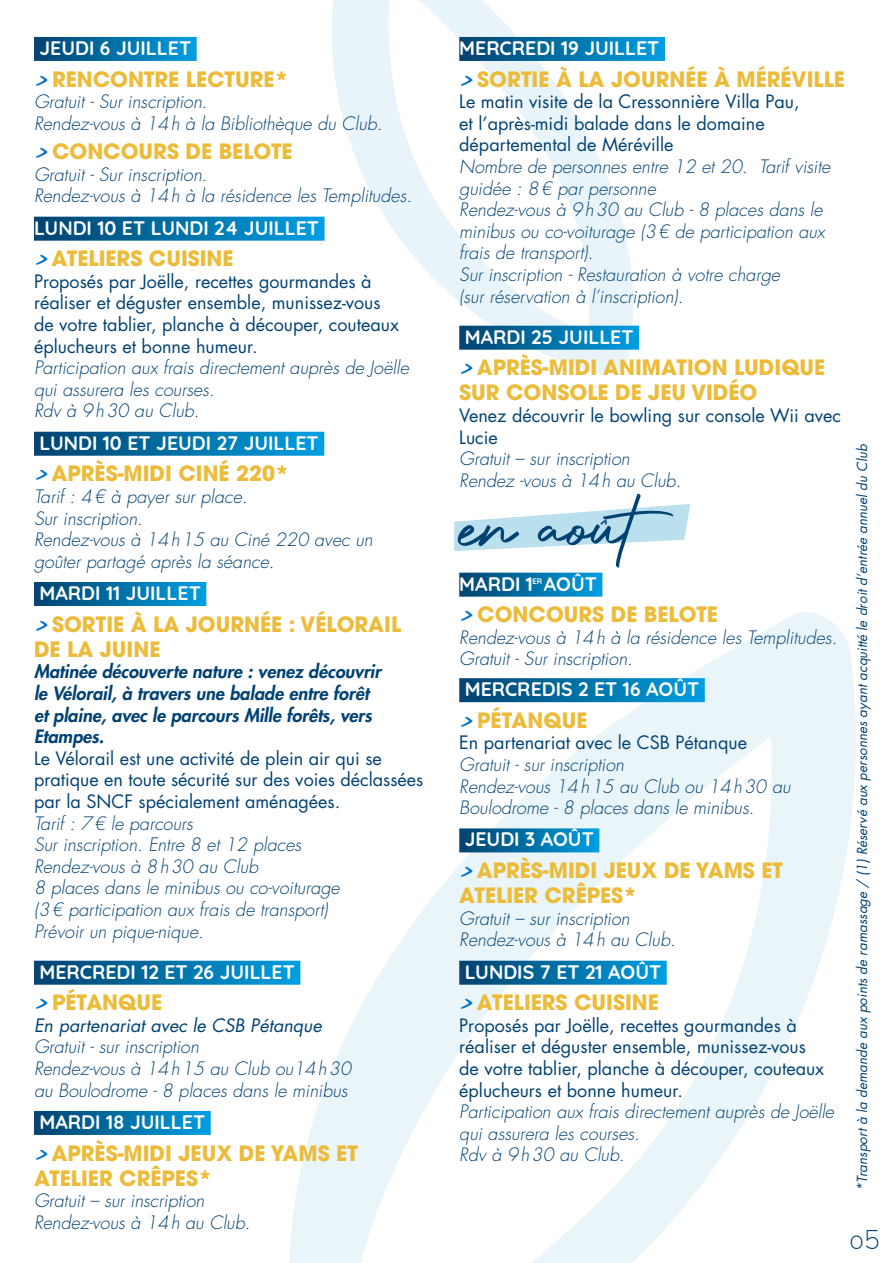
<style>
.page{position:relative;width:893px;height:1263px;background:#fff}
.page>*{position:absolute;margin:0;border:0;box-sizing:border-box;transform-origin:0 0}
.t1{font:93px "Authentic Signature";color:#024273}
.t2{font:200 27px "Nunito";color:#024273}
.t3{font:700 21px/25.2px "Avant Garde LT";color:#ecbb3a}
.t4{font:700 19.5px "Quicksand";color:#fff}
.t5{font:italic 300 18px/21.6px "Futura Std";color:#024273}
.t6{font:18px/21.6px "Futura Std";color:#024273}
.t7{font:italic 800 18px/21.6px "Futura Std";color:#024273}
.t8{font:italic 18px "Futura Std";color:#024273}
.t9{font:italic 13.5px "Futura Std";color:#024273}
.t10{font:700 7.95px "Quicksand";color:#fff}
.s1{font-family:"Filmotype La Salle";font-weight:400;font-size:18px;color:#0071ce}
</style>
<div class="page">
<svg style="left:318px;top:0;width:322px;height:374px"></svg>
<svg style="left:267px;top:612px;width:589px;height:651px"></svg>
<div style="left:34px;top:37px;width:163px;height:24px;background:linear-gradient(to right,#01426e,#009fe0)"></div>
<div style="left:34px;top:217px;width:291px;height:24px;background:linear-gradient(to right,#01426e,#009fe1)"></div>
<div style="left:34px;top:432px;width:290px;height:24px;background:linear-gradient(to right,#01436e,#009ee0)"></div>
<div style="left:34px;top:582px;width:172px;height:24px;background:linear-gradient(to right,#01426e,#009edf)"></div>
<div style="left:34px;top:961px;width:266px;height:24px;background:linear-gradient(to right,#01426e,#009ee0)"></div>
<div style="left:34px;top:1111px;width:177px;height:24px;background:linear-gradient(to right,#01426e,#009fe0)"></div>
<div style="left:459px;top:37px;width:206px;height:24px;background:linear-gradient(to right,#01426e,#009ee0)"></div>
<div style="left:459px;top:326px;width:180px;height:24px;background:linear-gradient(to right,#01426e,#009edf)"></div>
<div style="left:459px;top:573px;width:143px;height:24px;background:linear-gradient(to right,#01426e,#009ee0)"></div>
<div style="left:459px;top:678px;width:246px;height:24px;background:linear-gradient(to right,#01426e,#009ee0)"></div>
<div style="left:459px;top:828px;width:140px;height:24px;background:linear-gradient(to right,#01426e,#009edf)"></div>
<div style="left:459px;top:961px;width:208px;height:24px;background:linear-gradient(to right,#01426e,#009fe0)"></div>
<svg style="left:454px;top:504px;width:236px;height:47px"></svg>
<p class="t4" style="left:39px;top:32px;width:153px">JEUDI 6 JUILLET</p>
<p class="t3" style="left:34px;top:66px;width:256px"><span class="s1">&gt;</span> RENCONTRE LECTURE*</p>
<p class="t5" style="left:34px;top:91px;width:350px">Gratuit - Sur inscription.<br>Rendez-vous à 14h à la Bibliothèque du Club.</p>
<p class="t3" style="left:34px;top:139px;width:260px"><span class="s1">&gt;</span> CONCOURS DE BELOTE</p>
<p class="t5" style="left:34px;top:164px;width:380px">Gratuit - Sur inscription.<br>Rendez-vous à 14h à la résidence les Templitudes.</p>
<p class="t4" style="left:34px;top:212px;width:287px">LUNDI 10 ET LUNDI 24 JUILLET</p>
<p class="t3" style="left:34px;top:246px;width:201px"><span class="s1">&gt;</span> ATELIERS CUISINE</p>
<p class="t6" style="left:34px;top:271px;width:367px">Proposés par Joëlle, recettes gourmandes à réaliser et déguster ensemble, munissez-vous de votre tablier, planche à découper, couteaux éplucheurs et bonne humeur.</p>
<p class="t5" style="left:34px;top:357px;width:376px">Participation aux frais directement auprès de Joëlle qui assurera les courses.<br>Rdv à 9h30 au Club.</p>
<p class="t4" style="left:39px;top:427px;width:281px">LUNDI 10 ET JEUDI 27 JUILLET</p>
<p class="t3" style="left:34px;top:461px;width:257px"><span class="s1">&gt;</span> APRÈS-MIDI CINÉ 220*</p>
<p class="t5" style="left:34px;top:486px;width:340px">Tarif : 4€ à payer sur place.<br>Sur inscription.<br>Rendez-vous à 14h15 au Ciné 220 avec un goûter partagé après la séance.</p>
<p class="t4" style="left:39px;top:577px;width:163px">MARDI 11 JUILLET</p>
<p class="t3" style="left:34px;top:611px;width:369px"><span class="s1">&gt;</span> SORTIE À LA JOURNÉE : VÉLORAIL<br>DE LA JUINE</p>
<p class="t7" style="left:34px;top:661px;width:349px">Matinée découverte nature : venez découvrir le Vélorail, à travers une balade entre forêt et plaine, avec le parcours Mille forêts, vers Etampes.</p>
<p class="t6" style="left:34px;top:747px;width:391px">Le Vélorail est une activité de plein air qui se pratique en toute sécurité sur des voies déclassées par la SNCF spécialement aménagées.</p>
<p class="t5" style="left:34px;top:813px;width:307px">Tarif : 7€ le parcours<br>Sur inscription. Entre 8 et 12 places<br>Rendez-vous à 8h30 au Club<br>8 places dans le minibus ou co-voiturage (3€ participation aux frais de transport)<br>Prévoir un pique-nique.</p>
<p class="t4" style="left:39px;top:956px;width:257px">MERCREDI 12 ET 26 JUILLET</p>
<p class="t3" style="left:34px;top:990px;width:130px"><span class="s1">&gt;</span> PÉTANQUE</p>
<p class="t8" style="left:34px;top:1014px;width:289px">En partenariat avec le CSB Pétanque</p>
<p class="t5" style="left:34px;top:1037px;width:319px">Gratuit - sur inscription<br>Rendez-vous à 14h15 au Club ou14h30 au Boulodrome - 8 places dans le minibus</p>
<p class="t4" style="left:39px;top:1106px;width:167px">MARDI 18 JUILLET</p>
<p class="t3" style="left:34px;top:1140px;width:325px"><span class="s1">&gt;</span> APRÈS-MIDI JEUX DE YAMS ET<br>ATELIER CRÊPES*</p>
<p class="t5" style="left:34px;top:1190px;width:218px">Gratuit – sur inscription<br>Rendez-vous à 14h au Club.</p>
<p class="t4" style="left:459px;top:32px;width:202px">MERCREDI 19 JUILLET</p>
<p class="t3" style="left:459px;top:66px;width:387px"><span class="s1">&gt;</span> SORTIE À LA JOURNÉE À MÉRÉVILLE</p>
<p class="t6" style="left:459px;top:91px;width:342px">Le matin visite de la Cressonnière Villa Pau, et l’après-midi balade dans le domaine départemental de Méréville</p>
<p class="t5" style="left:459px;top:156px;width:373px">Nombre de personnes entre 12 et 20. Tarif visite guidée : 8€ par personne<br>Rendez-vous à 9h30 au Club - 8 places dans le minibus ou co-voiturage (3€ de participation aux frais de transport).<br>Sur inscription - Restauration à votre charge<br>(sur réservation à l’inscription).</p>
<p class="t4" style="left:465px;top:321px;width:170px">MARDI 25 JUILLET</p>
<p class="t3" style="left:459px;top:355px;width:368px"><span class="s1">&gt;</span> APRÈS-MIDI ANIMATION LUDIQUE<br>SUR CONSOLE DE JEU VIDÉO</p>
<p class="t6" style="left:459px;top:405px;width:383px">Venez découvrir le bowling sur console Wii avec<br>Lucie</p>
<p class="t5" style="left:459px;top:448px;width:223px">Gratuit – sur inscription<br>Rendez -vous à 14h au Club.</p>
<h1 class="t1" style="left:459px;top:475px;width:236px">en aout</h1>
<p class="t4" style="left:459px;top:567px;width:139px">MARDI 1 AOÛT</p>
<p class="t3" style="left:459px;top:602px;width:260px"><span class="s1">&gt;</span> CONCOURS DE BELOTE</p>
<p class="t5" style="left:459px;top:627px;width:380px">Rendez-vous à 14h à la résidence les Templitudes.<br>Gratuit - Sur inscription.</p>
<p class="t4" style="left:465px;top:673px;width:236px">MERCREDIS 2 ET 16 AOÛT</p>
<p class="t3" style="left:459px;top:707px;width:130px"><span class="s1">&gt;</span> PÉTANQUE</p>
<p class="t6" style="left:459px;top:732px;width:289px">En partenariat avec le CSB Pétanque</p>
<p class="t5" style="left:459px;top:754px;width:333px">Gratuit - sur inscription<br>Rendez-vous 14h15 au Club ou 14h30 au<br>Boulodrome - 8 places dans le minibus.</p>
<p class="t4" style="left:465px;top:823px;width:131px">JEUDI 3 AOÛT</p>
<p class="t3" style="left:459px;top:857px;width:325px"><span class="s1">&gt;</span> APRÈS-MIDI JEUX DE YAMS ET<br>ATELIER CRÊPES*</p>
<p class="t5" style="left:459px;top:908px;width:218px">Gratuit – sur inscription<br>Rendez-vous à 14h au Club.</p>
<p class="t4" style="left:465px;top:956px;width:198px">LUNDIS 7 ET 21 AOÛT</p>
<p class="t3" style="left:459px;top:990px;width:201px"><span class="s1">&gt;</span> ATELIERS CUISINE</p>
<p class="t6" style="left:459px;top:1015px;width:367px">Proposés par Joëlle, recettes gourmandes à réaliser et déguster ensemble, munissez-vous de votre tablier, planche à découper, couteaux éplucheurs et bonne humeur.</p>
<p class="t5" style="left:459px;top:1101px;width:376px">Participation aux frais directement auprès de Joëlle qui assurera les courses.<br>Rdv à 9h30 au Club.</p>
<p class="t10" style="left:532px;top:574px;width:12px">ER</p>
<p class="t9" style="left:853px;top:1191px;width:749px;rotate:-90deg">*Transport à la demande aux points de ramassage / (1) Réservé aux personnes ayant acquitté le droit d’entrée annuel du Club</p>
<h2 class="t2" style="left:849px;top:1220px;width:32px">o5</h2>
</div>
